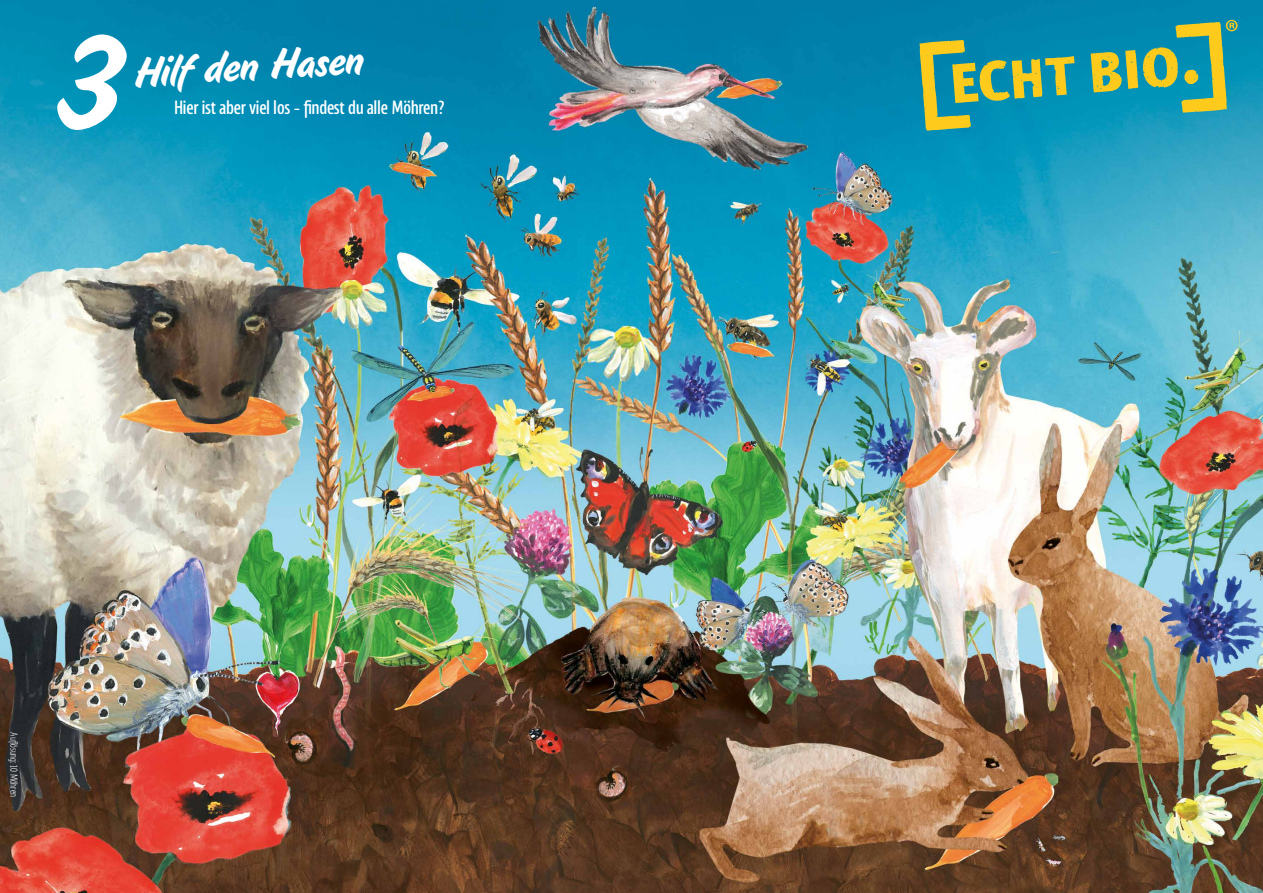
<style>
.page{position:relative;width:1263px;height:893px;background:#fff}
.page>*{position:absolute;margin:0;border:0;box-sizing:border-box;transform-origin:0 0}
.t1{font:500 40.5px "Tasty";color:#fff}
.t2{font:19.5px "Mary Todd";letter-spacing:-.005em;color:#fff}
.t3{font:300 10.5px "Mary Todd";letter-spacing:-.005em;color:#fff}
</style>
<div class="page">
<img style="left:0;top:0;width:1263px;height:893px">
<svg style="left:919px;top:40px;width:155px;height:91px;background:#509f83"></svg>
<svg style="left:1091px;top:20px;width:146px;height:93px;background:#50a184"></svg>
<svg style="left:53px;top:33px;width:78px;height:98px;background:#0190b5"></svg>
<h1 class="t1" style="left:133px;top:48px;width:231px;rotate:-3deg">Hilf den Hasen</h1>
<p class="t2" style="left:174px;top:96px;width:272px">Hier ist aber viel los – findest du alle Möhren?</p>
<p class="t3" style="left:21px;top:732px;width:66px;rotate:90deg">Auflösung: 10 Möhren</p>
</div>
